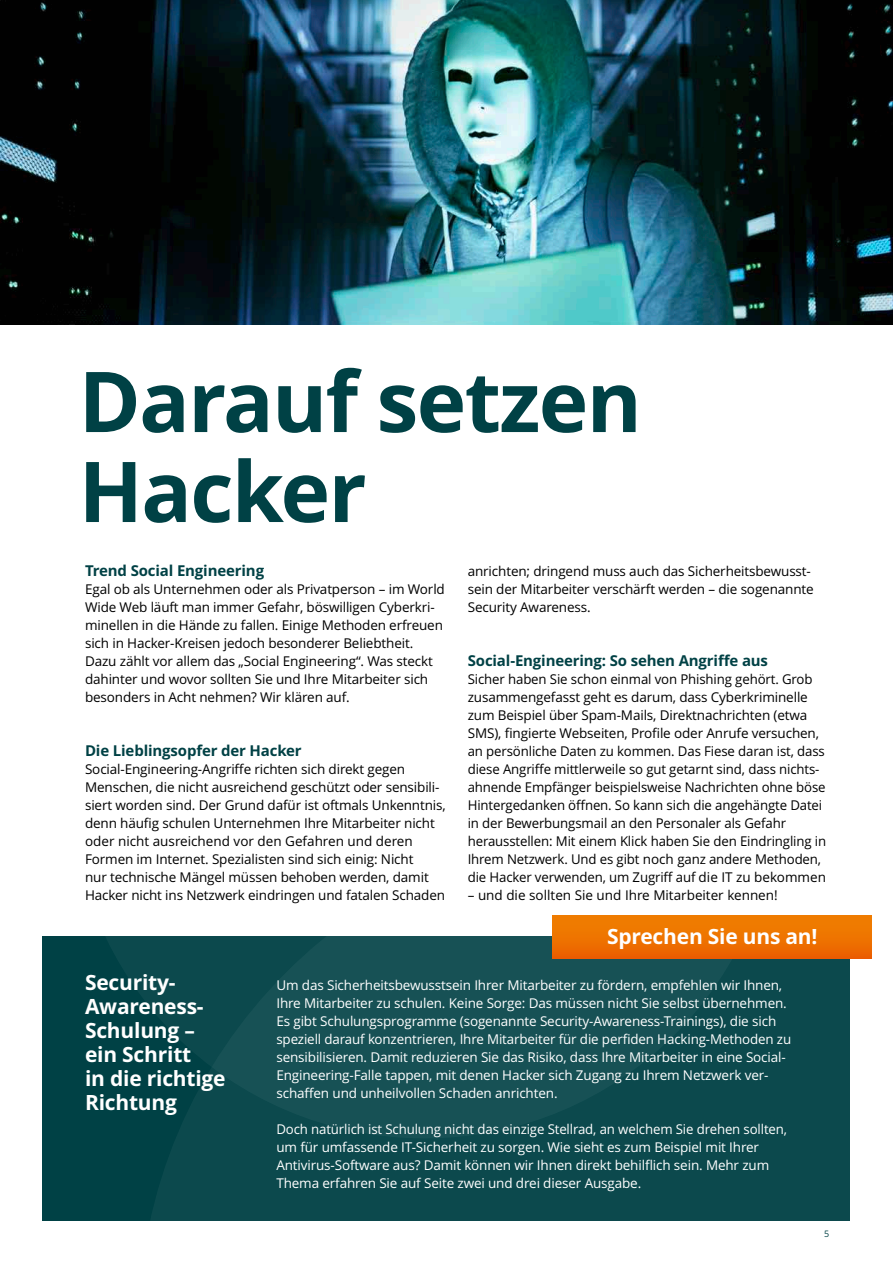
<style>
.page{position:relative;width:893px;height:1263px;background:#fff}
.page>*{position:absolute;margin:0;border:0;box-sizing:border-box;transform-origin:0 0}
.t1{font:700 84px/90px "Open Sans";letter-spacing:-.02em;color:#004145}
.t2{font:700 21px/24px "Open Sans";letter-spacing:-.01em;color:#fff}
.t3{font:700 15px "Open Sans";letter-spacing:-.01em;color:#004145}
.t4{font:13.5px/18px "Open Sans";letter-spacing:-.01em;color:#000}
.t5{font:13.5px/18px "Open Sans";letter-spacing:-.01em;color:#fff}
.t6{font:9px "Open Sans";color:#004145}
</style>
<div class="page">
<div style="left:43px;top:936px;width:807px;height:284px;background:#004145"></div>
<svg style="left:106px;top:936px;width:33px;height:56px;fill:#0c494d"></svg>
<svg style="left:139px;top:936px;width:711px;height:284px;fill:#0c494d"></svg>
<img style="left:0;top:0;width:893px;height:324px">
<div style="left:553px;top:916px;width:319px;height:42px;background:linear-gradient(to bottom,#f08200,#ec6200)"></div>
<h1 class="t1" style="left:79px;top:354px;width:565px">Darauf setzen<br>Hacker</h1>
<p class="t3" style="left:85px;top:560px;width:181px">Trend Social Engineering</p>
<p class="t4" style="left:85px;top:580px;width:361px">Egal ob als Unternehmen oder als Privatperson – im World Wide Web läuft man immer Gefahr, böswilligen Cyberkri&shy;minellen in die Hände zu fallen. Einige Methoden erfreuen sich in Hacker-Kreisen jedoch besonderer Beliebtheit.<br>Dazu zählt vor allem das „Social Engineering“. Was steckt dahinter und wovor sollten Sie und Ihre Mitarbeiter sich besonders in Acht nehmen? Wir klären auf.</p>
<p class="t3" style="left:85px;top:740px;width:218px">Die Lieblingsopfer der Hacker</p>
<p class="t4" style="left:85px;top:760px;width:362px">Social-Engineering-Angriffe richten sich direkt gegen Menschen, die nicht ausreichend geschützt oder sensibili&shy;siert worden sind. Der Grund dafür ist oftmals Unkenntnis, denn häufig schulen Unternehmen Ihre Mitarbeiter nicht oder nicht ausreichend vor den Gefahren und deren Formen im Internet. Spezialisten sind sich einig: Nicht<br>nur technische Mängel müssen behoben werden, damit Hacker nicht ins Netzwerk eindringen und fatalen Schaden</p>
<p class="t4" style="left:468px;top:562px;width:347px">anrichten; dringend muss auch das Sicherheitsbewusst&shy;sein der Mitarbeiter verschärft werden – die sogenannte<br>Security Awareness.</p>
<p class="t3" style="left:468px;top:650px;width:302px">Social-Engineering: So sehen Angriffe aus</p>
<p class="t4" style="left:468px;top:670px;width:360px">Sicher haben Sie schon einmal von Phishing gehört. Grob zusammengefasst geht es darum, dass Cyberkriminelle zum Beispiel über Spam-Mails, Direktnachrichten (etwa SMS), fingierte Webseiten, Profile oder Anrufe versuchen, an persönliche Daten zu kommen. Das Fiese daran ist, dass diese Angriffe mittlerweile so gut getarnt sind, dass nichts&shy;ahnende Empfänger beispielsweise Nachrichten ohne böse Hintergedanken öffnen. So kann sich die angehängte Datei in der Bewerbungsmail an den Personaler als Gefahr herausstellen: Mit einem Klick haben Sie den Eindringling in Ihrem Netzwerk. Und es gibt noch ganz andere Methoden, die Hacker verwenden, um Zugriff auf die IT zu bekommen</p>
<p class="t4" style="left:468px;top:886px;width:311px">– und die sollten Sie und Ihre Mitarbeiter kennen!</p>
<h2 class="t2" style="left:607px;top:924px;width:212px">Sprechen Sie uns an!</h2>
<h2 class="t2" style="left:85px;top:970px;width:142px">Security-<br>Awareness-<br>Schulung – ein Schritt<br>in die richtige<br>Richtung</h2>
<p class="t5" style="left:276px;top:976px;width:516px">Um das Sicherheitsbewusstsein Ihrer Mitarbeiter zu fördern, empfehlen wir Ihnen, Ihre Mitarbeiter zu schulen. Keine Sorge: Das müssen nicht Sie selbst übernehmen.<br>Es gibt Schulungsprogramme (sogenannte Security-Awareness-Trainings), die sich speziell darauf konzentrieren, Ihre Mitarbeiter für die perfiden Hacking-Methoden zu sensibilisieren. Damit reduzieren Sie das Risiko, dass Ihre Mitarbeiter in eine Social-Engineering-Falle tappen, mit denen Hacker sich Zugang zu Ihrem Netzwerk ver&shy;schaffen und unheilvollen Schaden anrichten.</p>
<p class="t5" style="left:276px;top:1120px;width:512px">Doch natürlich ist Schulung nicht das einzige Stellrad, an welchem Sie drehen sollten, um für umfassende IT-Sicherheit zu sorgen. Wie sieht es zum Beispiel mit Ihrer Antivirus-Software aus? Damit können wir Ihnen direkt behilflich sein. Mehr zum Thema erfahren Sie auf Seite zwei und drei dieser Ausgabe.</p>
<p class="t6" style="left:824px;top:1227px;width:7px">5</p>
</div>
